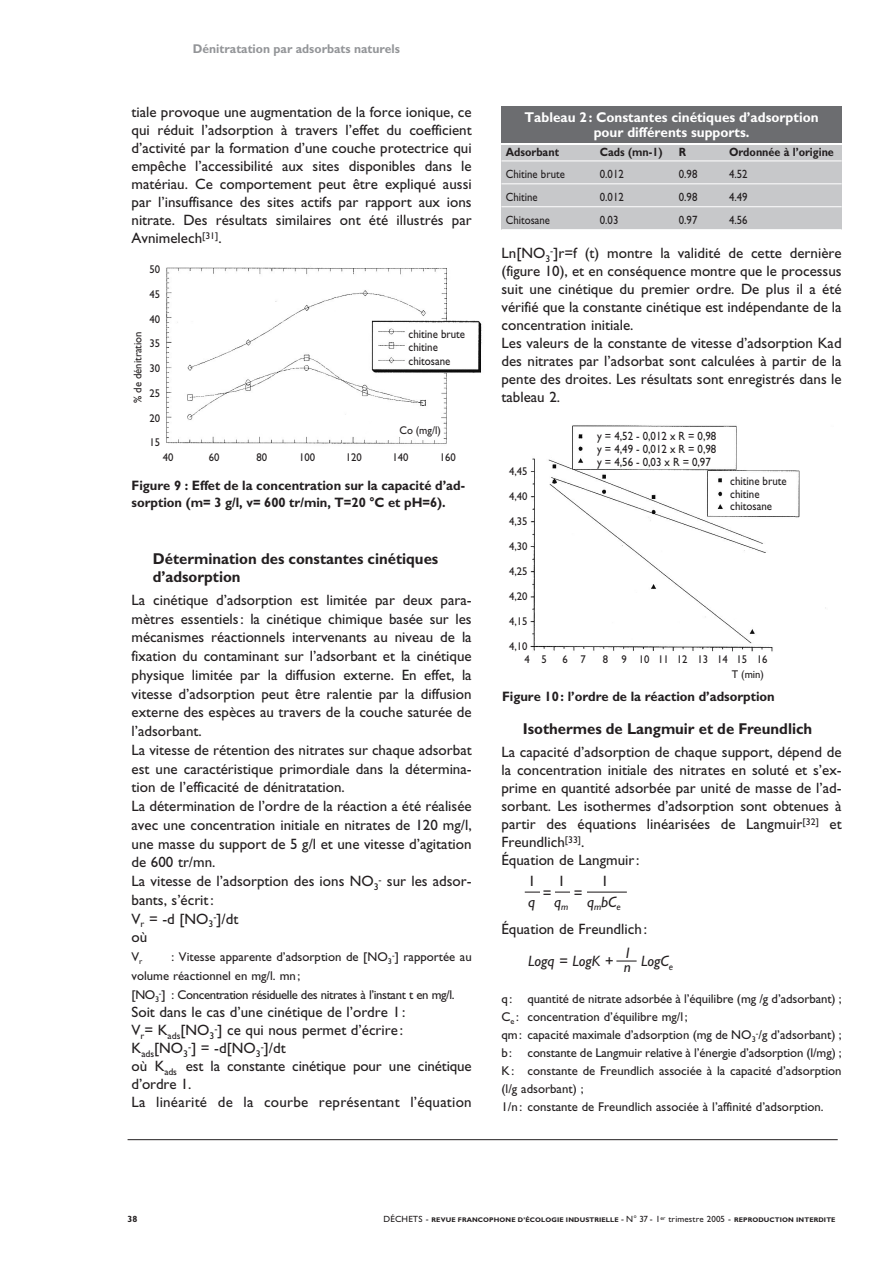
<style>
.page{position:relative;width:893px;height:1263px;background:#fff}
.page>*{position:absolute;margin:0;border:0;box-sizing:border-box;transform-origin:0 0}
.t1{font:700 15.75px/18px "Gill Sans";color:#231f20;scale:.95 1}
.t2{font:15px/18px "Gill Sans";color:#231f20}
.t3{font:italic 15px/14.1px "Gill Sans";color:#231f20}
.t4{font:700 14.25px/15px "Gill Sans";color:#fff;text-align:center;scale:.95 1}
.t5{font:700 13.65px/16.5px "Gill Sans";color:#231f20;scale:.95 1}
.t6{font:12.75px/18px "Gill Sans";color:#231f20}
.t7{font:700 12.75px "Gill Sans";color:#939598;scale:.95 1}
.t8{font:12px/12.6px "Gill Sans";color:#231f20;scale:.91 1}
.t9{font:12px "Gill Sans";color:#231f20;scale:.9 1}
.t10{font:700 12px "Gill Sans";color:#231f20;scale:.9 1}
.t11{font:11.25px/24.8px "Gill Sans";color:#231f20;scale:.95 1}
.t12{font:700 9px "Gill Sans";color:#231f20}
.t13{font:700 6.75px "Gill Sans";letter-spacing:.015em;color:#231f20}
.s1{font-weight:400;font-size:9px}
</style>
<div class="page">
<hr style="left:128px;top:1139px;width:710px;height:1px;background:#231f20">
<img style="left:166px;top:267px;width:316px;height:177px">
<img style="left:530px;top:425px;width:296px;height:227px">
<div style="left:501px;top:106px;width:341px;height:37px;background:#6c6d70"></div>
<div style="left:501px;top:146px;width:341px;height:84px;background:#c7c8ca"></div>
<hr style="left:501px;top:161px;width:341px;height:1px;background:#fff">
<hr style="left:501px;top:184px;width:341px;height:1px;background:#fff">
<hr style="left:501px;top:206px;width:341px;height:1px;background:#fff">
<hr style="left:501px;top:229px;width:341px;height:1px;background:#fff">
<hr style="left:525px;top:891px;width:102px;height:2px;background:#231f20">
<div style="left:540px;top:888px;width:15px;height:14px;background:#fff"></div>
<div style="left:570px;top:888px;width:17px;height:14px;background:#fff"></div>
<svg style="left:616px;top:960px;width:21px;height:1px"></svg>
<p class="t7" style="left:193px;top:44px;width:220px">Dénitratation par adsorbats naturels</p>
<p class="t2" style="left:132px;top:104px;width:342px;text-align:justify">tiale provoque une augmentation de la force ionique, ce qui réduit l’adsorption à travers l’effet du coefficient d’activité par la formation d’une couche protectrice qui empêche l’accessibilité aux sites disponibles dans le matériau. Ce comportement peut être expliqué aussi par l’insuffisance des sites actifs par rapport aux ions nitrate. Des résultats similaires ont été illustrés par Avnimelech<sup>[31]</sup>.</p>
<p class="t11" style="left:126px;top:403px;width:77px;rotate:-90deg">% de dénitration</p>
<p class="t11" style="left:149px;top:258px;width:13px;text-align:justify">50<br>45<br>40<br>35<br>30<br>25<br>20<br>15</p>
<p class="t8" style="left:409px;top:328px;width:64px;line-height:13.6px">chitine brute chitine chitosane</p>
<p class="t11" style="left:399px;top:418px;width:45px">Co (mg/l)</p>
<p class="t11" style="left:163px;top:446px;width:13px">40</p>
<p class="t11" style="left:209px;top:446px;width:13px">60</p>
<p class="t11" style="left:256px;top:446px;width:13px">80</p>
<p class="t11" style="left:299px;top:446px;width:18px">100</p>
<p class="t11" style="left:346px;top:446px;width:18px">120</p>
<p class="t11" style="left:393px;top:446px;width:18px">140</p>
<p class="t11" style="left:440px;top:446px;width:18px">160</p>
<p class="t5" style="left:132px;top:478px;width:352px">Figure 9 : Effet de la concentration sur la capacité d’ad&shy;sorption (m= 3 g/l, v= 600 tr/min, T=20 °C et pH=6).</p>
<p class="t1" style="left:153px;top:551px;width:302px">Détermination des constantes cinétiques d’adsorption</p>
<p class="t2" style="left:132px;top:592px;width:342px;line-height:18.8px">La cinétique d’adsorption est limitée par deux para&shy;mètres essentiels: la cinétique chimique basée sur les mécanismes réactionnels intervenants au niveau de la fixation du contaminant sur l’adsorbant et la cinétique physique limitée par la diffusion externe. En effet, la vitesse d’adsorption peut être ralentie par la diffusion externe des espèces au travers de la couche saturée de l’adsorbant.<br>La vitesse de rétention des nitrates sur chaque adsorbat est une caractéristique primordiale dans la détermina&shy;tion de l’efficacité de dénitratation.<br>La détermination de l’ordre de la réaction a été réalisée avec une concentration initiale en nitrates de 120 mg/l, une masse du support de 5 g/l et une vitesse d’agitation de 600 tr/mn.<br>La vitesse de l’adsorption des ions NO<sub>3</sub><sup>-</sup> sur les adsor&shy;bants, s’écrit:<br>V<sub>r</sub> = -d [NO<sub>3</sub><sup>-</sup>]/dt<br>où</p>
<p class="t6" style="left:132px;top:949px;width:12px">V<sub>r</sub></p>
<p class="t6" style="left:132px;top:949px;width:342px;line-height:18.8px;text-indent:40px">: Vitesse apparente d’adsorption de [NO<sub>3</sub><sup>-</sup>] rapportée au volume réactionnel en mg/l. mn ;<br>[NO<sub>3</sub><sup>-</sup>] : Concentration résiduelle des nitrates à l’instant t en mg/l.</p>
<p class="t2" style="left:132px;top:1005px;width:342px">Soit dans le cas d’une cinétique de l’ordre 1:<br>V<sub>r</sub>= K<sub>ads</sub>[NO<sub>3</sub><sup>-</sup>] ce qui nous permet d’écrire :<br>K<sub>ads</sub>[NO<sub>3</sub><sup>-</sup>] = -d[NO<sub>3</sub><sup>-</sup>]/dt<br>où K<sub>ads</sub> est la constante cinétique pour une cinétique d’ordre 1.<br>La linéarité de la courbe représentant l’équation</p>
<p class="t4" style="left:525px;top:111px;width:311px">Tableau 2: Constantes cinétiques d’adsorption pour différents supports.</p>
<p class="t10" style="left:506px;top:147px;width:61px">Adsorbant</p>
<p class="t10" style="left:600px;top:147px;width:71px">Cads (mn-1)</p>
<p class="t10" style="left:679px;top:147px;width:10px">R</p>
<p class="t10" style="left:729px;top:147px;width:118px">Ordonnée à l’origine</p>
<p class="t9" style="left:506px;top:170px;width:67px">Chitine brute</p>
<p class="t9" style="left:600px;top:170px;width:28px">0.012</p>
<p class="t9" style="left:679px;top:170px;width:22px">0.98</p>
<p class="t9" style="left:729px;top:170px;width:22px">4.52</p>
<p class="t9" style="left:506px;top:193px;width:37px">Chitine</p>
<p class="t9" style="left:600px;top:193px;width:28px">0.012</p>
<p class="t9" style="left:679px;top:193px;width:22px">0.98</p>
<p class="t9" style="left:729px;top:193px;width:22px">4.49</p>
<p class="t9" style="left:506px;top:216px;width:51px">Chitosane</p>
<p class="t9" style="left:600px;top:216px;width:22px">0.03</p>
<p class="t9" style="left:679px;top:216px;width:22px">0.97</p>
<p class="t9" style="left:729px;top:216px;width:22px">4.56</p>
<p class="t2" style="left:501px;top:245px;width:342px">Ln[NO<sub>3</sub><sup>-</sup>]r=f (t) montre la validité de cette dernière (figure 10), et en conséquence montre que le processus suit une cinétique du premier ordre. De plus il a été vérifié que la constante cinétique est indépendante de la concentration initiale.<br>Les valeurs de la constante de vitesse d’adsorption Kad des nitrates par l’adsorbat sont calculées à partir de la pente des droites. Les résultats sont enregistrés dans le tableau 2.</p>
<p class="t11" style="left:509px;top:460px;width:21px">4,45</p>
<p class="t11" style="left:509px;top:485px;width:21px">4,40</p>
<p class="t11" style="left:509px;top:510px;width:21px">4,35</p>
<p class="t11" style="left:509px;top:535px;width:21px">4,30</p>
<p class="t11" style="left:509px;top:560px;width:21px">4,25</p>
<p class="t11" style="left:509px;top:585px;width:21px">4,20</p>
<p class="t11" style="left:509px;top:610px;width:21px">4,15</p>
<p class="t11" style="left:524px;top:641px;width:25px;line-height:13px;text-indent:-15px">4,10<br>4 5</p>
<p class="t8" style="left:597px;top:431px;width:132px;text-align:justify">y = 4,52 - 0,012 x R = 0,98 y = 4,49 - 0,012 x R = 0,98 y = 4,56 - 0,03 x R = 0,97</p>
<p class="t8" style="left:730px;top:476px;width:64px">chitine brute chitine chitosane</p>
<p class="t11" style="left:562px;top:648px;width:26px">6 7</p>
<p class="t11" style="left:732px;top:653px;width:39px;line-height:14.4px;text-indent:-129px">8 9 101112 131415 16<br>T (min)</p>
<p class="t5" style="left:502px;top:689px;width:289px">Figure 10: l’ordre de la réaction d’adsorption</p>
<p class="t1" style="left:523px;top:721px;width:306px">Isothermes de Langmuir et de Freundlich</p>
<p class="t2" style="left:501px;top:744px;width:342px">La capacité d’adsorption de chaque support, dépend de la concentration initiale des nitrates en soluté et s’ex&shy;prime en quantité adsorbée par unité de masse de l’ad&shy;sorbant. Les isothermes d’adsorption sont obtenues à partir des équations linéarisées de Langmuir<sup>[32]</sup> et Freundlich<sup>[33]</sup>.<br>Équation de Langmuir:</p>
<p class="t2" style="left:528px;top:873px;width:9px">1</p>
<p class="t2" style="left:558px;top:873px;width:9px">1</p>
<p class="t2" style="left:601px;top:873px;width:9px">1</p>
<p class="t3" style="left:528px;top:896px;width:9px">q</p>
<p class="t3" style="left:554px;top:896px;width:68px">q<sub>m</sub> q<sub>m</sub>bC<sub>e</sub></p>
<p class="t2" style="left:543px;top:885px;width:10px">=</p>
<p class="t2" style="left:574px;top:885px;width:10px">=</p>
<p class="t2" style="left:501px;top:921px;width:147px">Équation de Freundlich:</p>
<p class="t3" style="left:624px;top:947px;width:9px">1 n</p>
<p class="t3" style="left:528px;top:955px;width:87px">Logq = LogK +</p>
<p class="t3" style="left:641px;top:955px;width:33px">LogC<sub>e</sub></p>
<p class="t6" style="left:501px;top:990px;width:342px">q: quantité de nitrate adsorbée à l’équilibre (mg /g d’adsorbant) ; C<sub>e</sub> : concentration d’équilibre mg/l ;<br>qm: capacité maximale d’adsorption (mg de NO<sub>3</sub><sup>-</sup>/g d’adsorbant) ; b: constante de Langmuir relative à l’énergie d’adsorption (l/mg) ; K: constante de Freundlich associée à la capacité d’adsorption (l/g adsorbant) ;<br>1/n: constante de Freundlich associée à l’affinité d’adsorption.</p>
<p class="t12" style="left:128px;top:1216px;width:11px">38</p>
<p class="t13" style="left:384px;top:1217px;width:453px"><span class="s1">DÉCHETS -</span> REVUE FRANCOPHONE D’ÉCOLOGIE INDUSTRIELLE <span class="s1">- N° 37 - 1</span><sup>er</sup> <span class="s1">trimestre 2005 -</span> REPRODUCTION INTERDITE</p>
</div>
